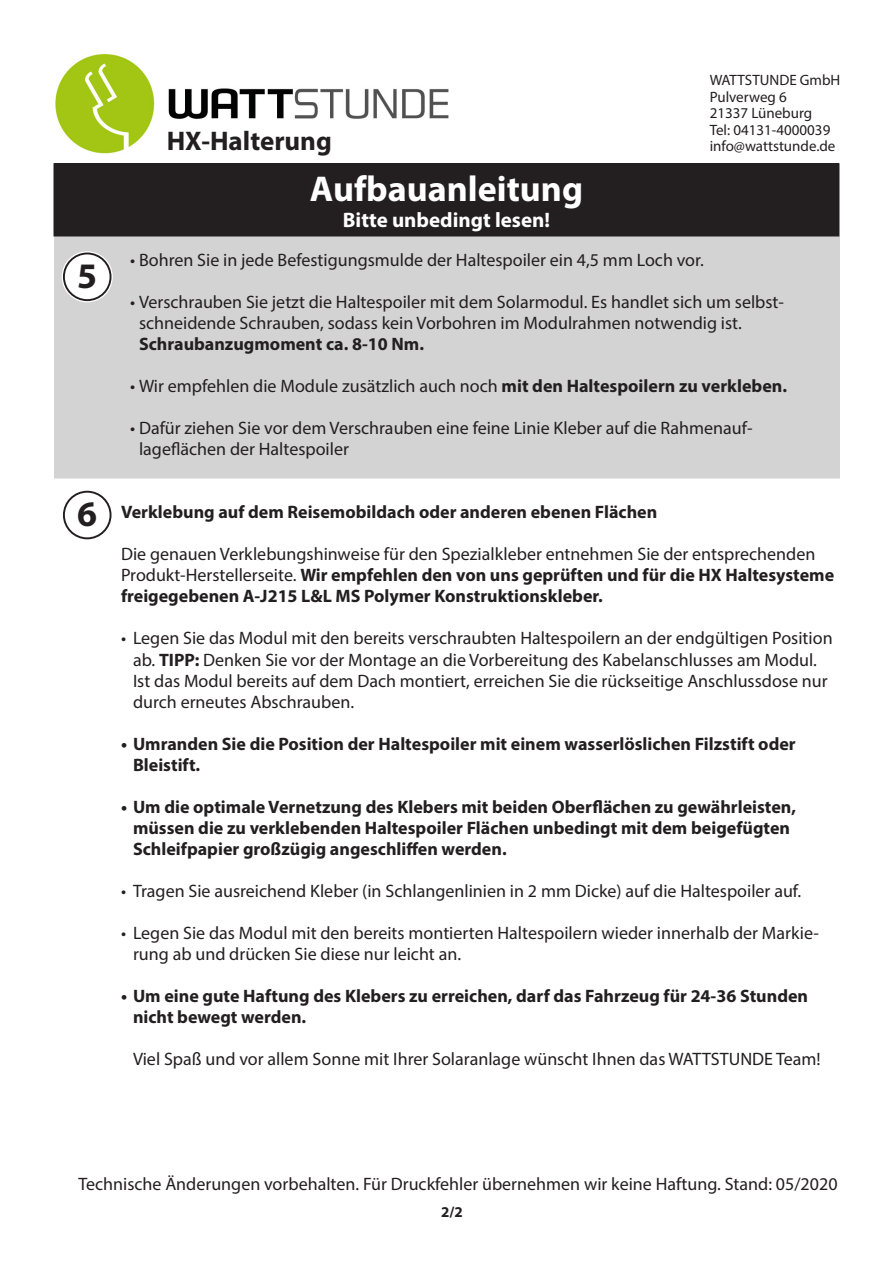
<style>
.page{position:relative;width:893px;height:1263px;background:#fff}
.page>*{position:absolute;margin:0;border:0;box-sizing:border-box;transform-origin:0 0}
.t1{font:700 36px "Myriad Pro";color:#fff}
.t2{font:700 36px "Myriad Pro";color:#231f20}
.t3{font:700 27px "Myriad Pro";color:#231f20}
.t4{font:700 21px "Myriad Pro";color:#fff}
.t5{font:18px/21px "Myriad Pro";color:#231f20}
.t6{font:700 18px/21px "Myriad Pro";color:#231f20}
.t7{font:15px "Myriad Pro";color:#231f20}
.t8{font:700 15px "Myriad Pro";color:#231f20}
.s1{font-weight:700}
.s2{font-weight:400}
</style>
<div class="page">
<div style="left:54px;top:237px;width:785px;height:241px;background:#d3d3d3"></div>
<img style="left:55px;top:54px;width:394px;height:100px">
<div style="left:54px;top:164px;width:785px;height:72px;background:#231f20"></div>
<div style="left:54px;top:163px;width:785px;height:73px;border:1px solid #231f20"></div>
<svg style="left:62px;top:251px;width:51px;height:51px"></svg>
<svg style="left:63px;top:252px;width:49px;height:49px"></svg>
<div style="left:65px;top:254px;width:45px;height:45px;background:#fff;border-radius:50%"></div>
<svg style="left:62px;top:489px;width:51px;height:52px"></svg>
<svg style="left:63px;top:491px;width:49px;height:48px"></svg>
<div style="left:65px;top:493px;width:45px;height:44px;background:#fff;border-radius:50%"></div>
<p class="t2" style="left:77px;top:252px;width:21px">5</p>
<p class="t2" style="left:77px;top:490px;width:21px">6</p>
<p class="t3" style="left:167px;top:123px;width:167px">HX-Halterung</p>
<p class="t1" style="left:310px;top:166px;width:275px">Aufbauanleitung</p>
<p class="t4" style="left:343px;top:206px;width:209px">Bitte unbedingt lesen!</p>
<p class="t7" style="left:710px;top:71px;width:132px">WATTSTUNDE GmbH</p>
<p class="t7" style="left:710px;top:87px;width:79px">Pulverweg 6</p>
<p class="t7" style="left:710px;top:104px;width:104px">21337 Lüneburg</p>
<p class="t7" style="left:710px;top:120px;width:122px">Tel: 04131-4000039</p>
<p class="t7" style="left:710px;top:137px;width:127px">info@wattstunde.de</p>
<p class="t5" style="left:130px;top:250px;width:575px">• Bohren Sie in jede Befestigungsmulde der Haltespoiler ein 4,5 mm Loch vor.</p>
<p class="t5" style="left:139px;top:292px;width:646px;text-indent:-9px">• Verschrauben Sie jetzt die Haltespoiler mit dem Solarmodul. Es handlet sich um selbst&shy;schneidende Schrauben, sodass kein Vorbohren im Modulrahmen notwendig ist.<br><span class="s1">Schraubanzugmoment ca. 8-10 Nm.</span></p>
<p class="t5" style="left:130px;top:376px;width:659px">• Wir empfehlen die Module zusätzlich auch noch <span class="s1">mit den Haltespoilern zu verkleben.</span></p>
<p class="t5" style="left:139px;top:418px;width:615px;text-indent:-9px">• Dafür ziehen Sie vor dem Verschrauben eine feine Linie Kleber auf die Rahmenauf&shy;lageflächen der Haltespoiler</p>
<p class="t6" style="left:121px;top:501px;width:538px">Verklebung auf dem Reisemobildach oder anderen ebenen Flächen</p>
<p class="t6" style="left:121px;top:543px;width:715px"><span class="s2">Die genauen Verklebungshinweise für den Spezialkleber entnehmen Sie der entsprechenden<br>Produkt-Herstellerseite.</span> Wir empfehlen den von uns geprüften und für die HX Haltesysteme freigegebenen A-J215 L&amp;L MS Polymer Konstruktionskleber.</p>
<p class="t5" style="left:133px;top:628px;width:701px;text-indent:-12px">• Legen Sie das Modul mit den bereits verschraubten Haltespoilern an der endgültigen Position ab. <span class="s1">TIPP:</span> Denken Sie vor der Montage an die Vorbereitung des Kabelanschlusses am Modul.<br>Ist das Modul bereits auf dem Dach montiert, erreichen Sie die rückseitige Anschlussdose nur durch erneutes Abschrauben.</p>
<p class="t6" style="left:133px;top:732px;width:664px;text-indent:-12px">• Umranden Sie die Position der Haltespoiler mit einem wasserlöslichen Filzstift oder<br>Bleistift.</p>
<p class="t6" style="left:133px;top:795px;width:665px;text-indent:-12px">• Um die optimale Vernetzung des Klebers mit beiden Oberflächen zu gewährleisten, müssen die zu verklebenden Haltespoiler Flächen unbedingt mit dem beigefügten<br>Schleifpapier großzügig angeschliffen werden.</p>
<p class="t5" style="left:121px;top:880px;width:682px">• Tragen Sie ausreichend Kleber (in Schlangenlinien in 2 mm Dicke) auf die Haltespoiler auf.</p>
<p class="t5" style="left:133px;top:922px;width:688px;text-indent:-12px">• Legen Sie das Modul mit den bereits montierten Haltespoilern wieder innerhalb der Markie&shy;rung ab und drücken Sie diese nur leicht an.</p>
<p class="t6" style="left:133px;top:984px;width:677px;text-indent:-12px">• Um eine gute Haftung des Klebers zu erreichen, darf das Fahrzeug für 24-36 Stunden nicht bewegt werden.</p>
<p class="t5" style="left:133px;top:1048px;width:689px">Viel Spaß und vor allem Sonne mit Ihrer Solaranlage wünscht Ihnen das WATTSTUNDE Team!</p>
<p class="t5" style="left:78px;top:1173px;width:761px">Technische Änderungen vorbehalten. Für Druckfehler übernehmen wir keine Haftung. Stand: 05/2020</p>
<p class="t8" style="left:441px;top:1202px;width:23px">2/2</p>
</div>
